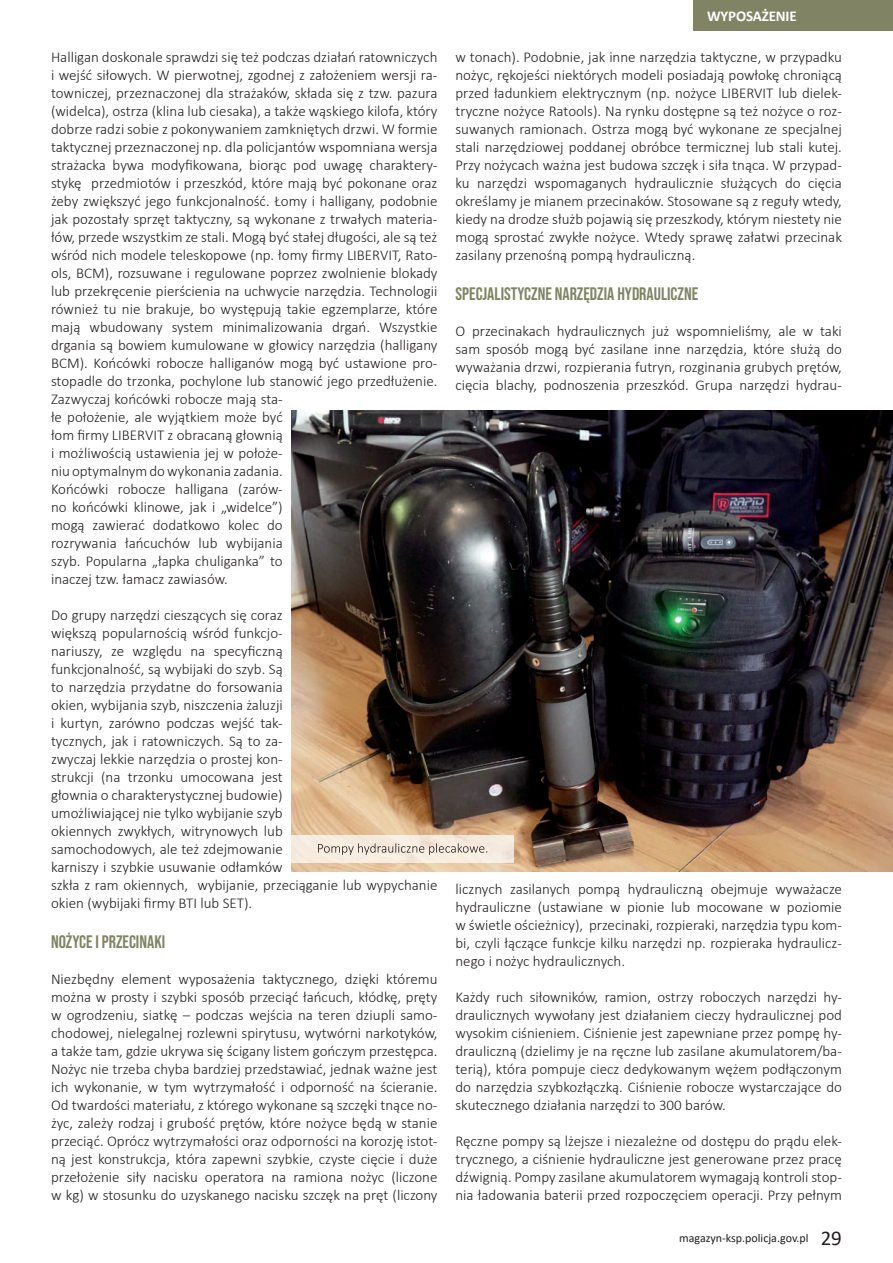
<style>
.page{position:relative;width:893px;height:1263px;background:#fff}
.page>*{position:absolute;margin:0;border:0;box-sizing:border-box;transform-origin:0 0}
.t1{font:18px "Bebas Neue";color:#808464}
.t2{font:300 15px/18px "Calibri";color:#231f20;text-align:justify}
.t3{font:700 15px "Calibri";letter-spacing:-.01em;color:#fff}
.t4{font:12px "Calibri";color:#231f20}
.s1{font-size:21px}
</style>
<div class="page">
<div style="left:694px;top:0;width:199px;height:31px;background:#808464"></div>
<img style="left:291px;top:410px;width:602px;height:462px">
<div style="left:291px;top:835px;width:222px;height:28px;background:#f6ebdf"></div>
<svg style="left:318px;top:843px;width:169px;height:12px"></svg>
<p class="t2" style="left:51px;top:48px;width:388px;text-align:left">Halligan doskonale sprawdzi się też podczas działań ratowniczych i wejść siłowych. W pierwotnej, zgodnej z założeniem wersji ra&shy;towniczej, przeznaczonej dla strażaków, składa się z tzw. pazura (widelca), ostrza (klina lub ciesaka), a także wąskiego kilofa, który dobrze radzi sobie z pokonywaniem zamkniętych drzwi. W formie taktycznej przeznaczonej np. dla policjantów wspomniana wersja strażacka bywa modyfikowana, biorąc pod uwagę charaktery&shy;stykę przedmiotów i przeszkód, które mają być pokonane oraz żeby zwiększyć jego funkcjonalność. Łomy i halligany, podobnie jak pozostały sprzęt taktyczny, są wykonane z trwałych materia&shy;łów, przede wszystkim ze stali. Mogą być stałej długości, ale są też wśród nich modele teleskopowe (np. łomy firmy LIBERVIT, Rato&shy;ols, BCM), rozsuwane i regulowane poprzez zwolnienie blokady lub przekręcenie pierścienia na uchwycie narzędzia. Technologii również tu nie brakuje, bo występują takie egzemplarze, które mają wbudowany system minimalizowania drgań. Wszystkie drgania są bowiem kumulowane w głowicy narzędzia (halligany BCM). Końcówki robocze halliganów mogą być ustawione pro&shy;stopadle do trzonka, pochylone lub stanowić jego przedłużenie.<br>Zazwyczaj końcówki robocze mają sta-<br>łe położenie, ale wyjątkiem może być<br>łom firmy LIBERVIT z obracaną głownią<br>i możliwością ustawienia jej w położe-<br>niu optymalnym do wykonania zadania.<br>Końcówki robocze halligana (zarów-<br>no końcówki klinowe, jak i „widelce”)<br>mogą zawierać dodatkowo kolec do<br>rozrywania łańcuchów lub wybijania<br>szyb. Popularna „łapka chuliganka” to<br>inaczej tzw. łamacz zawiasów.</p>
<p class="t2" style="left:51px;top:606px;width:388px;text-align:left">Do grupy narzędzi cieszących się coraz<br>większą popularnością wśród funkcjo-<br>nariuszy, ze względu na specyficzną<br>funkcjonalność, są wybijaki do szyb. Są<br>to narzędzia przydatne do forsowania<br>okien, wybijania szyb, niszczenia żaluzji<br>i kurtyn, zarówno podczas wejść tak-<br>tycznych, jak i ratowniczych. Są to za-<br>zwyczaj lekkie narzędzia o prostej kon-<br>strukcji (na trzonku umocowana jest<br>głownia o charakterystycznej budowie)<br>umożliwiającej nie tylko wybijanie szyb<br>okiennych zwykłych, witrynowych lub<br>samochodowych, ale też zdejmowanie<br>karniszy i szybkie usuwanie odłamków<br>szkła z ram okiennych, wybijanie, przeciąganie lub wypychanie okien (wybijaki firmy BTI lub SET).</p>
<p class="t1" style="left:51px;top:931px;width:116px">NOŻYCE I PRZECINAKI</p>
<p class="t2" style="left:51px;top:970px;width:388px">Niezbędny element wyposażenia taktycznego, dzięki któremu można w prosty i szybki sposób przeciąć łańcuch, kłódkę, pręty w ogrodzeniu, siatkę – podczas wejścia na teren dziupli samo&shy;chodowej, nielegalnej rozlewni spirytusu, wytwórni narkotyków, a także tam, gdzie ukrywa się ścigany listem gończym przestępca.<br>Nożyc nie trzeba chyba bardziej przedstawiać, jednak ważne jest ich wykonanie, w tym wytrzymałość i odporność na ścieranie.<br>Od twardości materiału, z którego wykonane są szczęki tnące no&shy;życ, zależy rodzaj i grubość prętów, które nożyce będą w stanie przeciąć. Oprócz wytrzymałości oraz odporności na korozję istot&shy;ną jest konstrukcja, która zapewni szybkie, czyste cięcie i duże przełożenie siły nacisku operatora na ramiona nożyc (liczone w kg) w stosunku do uzyskanego nacisku szczęk na pręt (liczony</p>
<p class="t3" style="left:707px;top:5px;width:91px">WYPOSAŻENIE</p>
<p class="t2" style="left:455px;top:48px;width:388px">w tonach). Podobnie, jak inne narzędzia taktyczne, w przypadku nożyc, rękojeści niektórych modeli posiadają powłokę chroniącą przed ładunkiem elektrycznym (np. nożyce LIBERVIT lub dielek&shy;tryczne nożyce Ratools). Na rynku dostępne są też nożyce o roz&shy;suwanych ramionach. Ostrza mogą być wykonane ze specjalnej stali narzędziowej poddanej obróbce termicznej lub stali kutej.<br>Przy nożycach ważna jest budowa szczęk i siła tnąca. W przypad&shy;ku narzędzi wspomaganych hydraulicznie służących do cięcia określamy je mianem przecinaków. Stosowane są z reguły wtedy, kiedy na drodze służb pojawią się przeszkody, którym niestety nie mogą sprostać zwykłe nożyce. Wtedy sprawę załatwi przecinak zasilany przenośną pompą hydrauliczną.</p>
<p class="t1" style="left:455px;top:283px;width:244px">SPECJALISTYCZNE NARZĘDZIA HYDRAULICZNE</p>
<p class="t2" style="left:455px;top:322px;width:388px">O przecinakach hydraulicznych już wspomnieliśmy, ale w taki sam sposób mogą być zasilane inne narzędzia, które służą do wyważania drzwi, rozpierania futryn, rozginania grubych prętów, cięcia blachy, podnoszenia przeszkód. Grupa narzędzi hydrau-</p>
<p class="t2" style="left:455px;top:880px;width:388px">licznych zasilanych pompą hydrauliczną obejmuje wyważacze hydrauliczne (ustawiane w pionie lub mocowane w poziomie w świetle ościeżnicy), przecinaki, rozpieraki, narzędzia typu kom&shy;bi, czyli łączące funkcje kilku narzędzi np. rozpieraka hydraulicz&shy;nego i nożyc hydraulicznych.</p>
<p class="t2" style="left:455px;top:988px;width:388px">Każdy ruch siłowników, ramion, ostrzy roboczych narzędzi hy&shy;draulicznych wywołany jest działaniem cieczy hydraulicznej pod wysokim ciśnieniem. Ciśnienie jest zapewniane przez pompę hy&shy;drauliczną (dzielimy je na ręczne lub zasilane akumulatorem/ba&shy;terią), która pompuje ciecz dedykowanym wężem podłączonym do narzędzia szybkozłączką. Ciśnienie robocze wystarczające do skutecznego działania narzędzi to 300 barów.</p>
<p class="t2" style="left:455px;top:1132px;width:388px">Ręczne pompy są lżejsze i niezależne od dostępu do prądu elek&shy;trycznego, a ciśnienie hydrauliczne jest generowane przez pracę dźwignią. Pompy zasilane akumulatorem wymagają kontroli stop&shy;nia ładowania baterii przed rozpoczęciem operacji. Przy pełnym</p>
<p class="t4" style="left:679px;top:1229px;width:164px">magazyn-ksp.policja.gov.pl <span class="s1">29</span></p>
</div>
